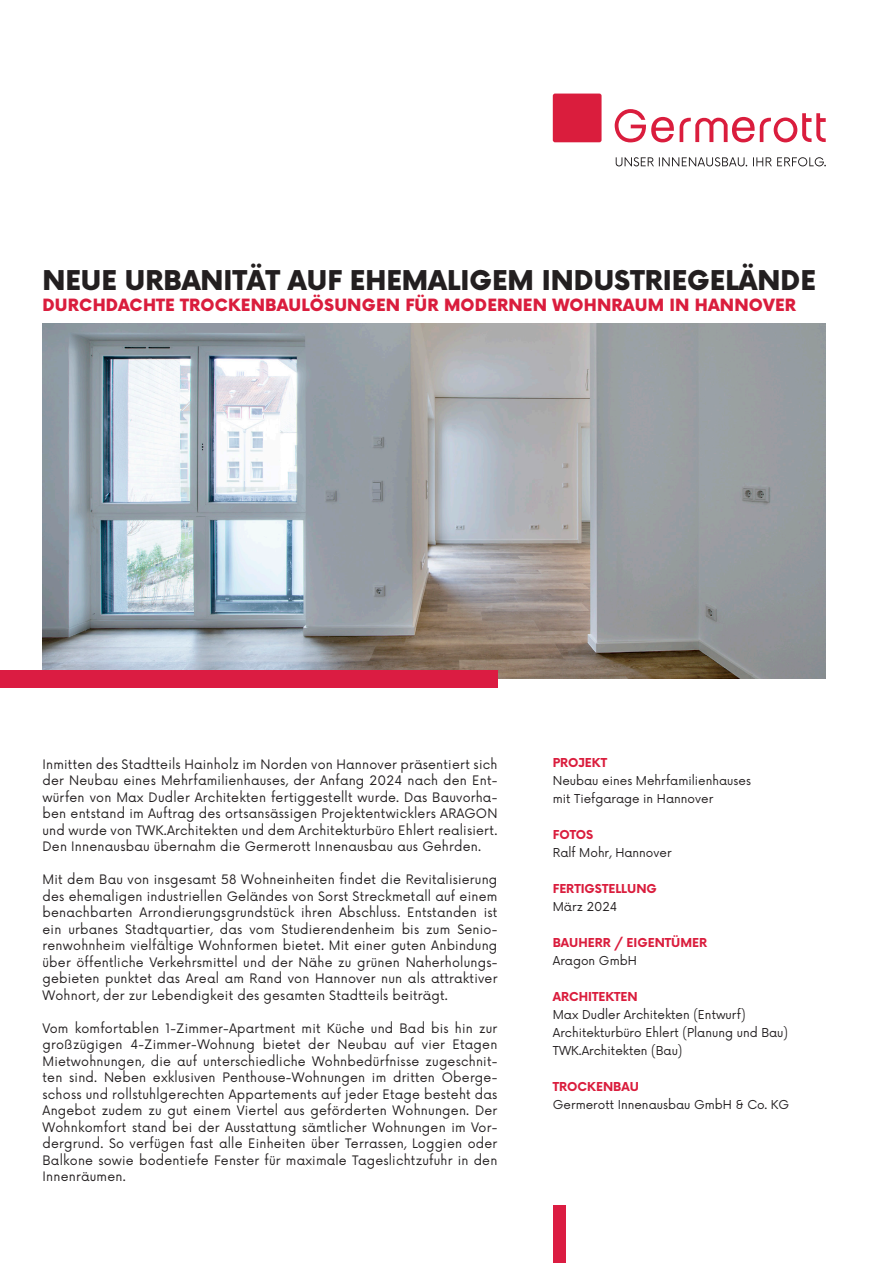
<style>
.page{position:relative;width:893px;height:1263px;background:#fff}
.page>*{position:absolute;margin:0;border:0;box-sizing:border-box;transform-origin:0 0}
.t1{font:900 26.55px "Now";color:#231f20}
.t2{font:900 16.5px "Now";letter-spacing:.01em;color:#da1d3d}
.t3{font:12.75px/16.5px "Now";letter-spacing:.015em;color:#231f20;text-align:justify}
.t4{font:12px/18px "Now";color:#231f20}
.t5{font:700 12px "Now";color:#da1d3d}
</style>
<div class="page">
<img style="left:43px;top:323px;width:783px;height:355px">
<div style="left:553px;top:94px;width:49px;height:48px;background:#da1d3d;border-radius:2px"></div>
<svg style="left:616px;top:157px;width:210px;height:9px"></svg>
<svg style="left:615px;top:109px;width:59px;height:33px"></svg>
<svg style="left:680px;top:113px;width:146px;height:30px"></svg>
<div style="left:0;top:670px;width:497px;height:17px;background:#db1c42"></div>
<div style="left:553px;top:1205px;width:13px;height:58px;background:#db1c42"></div>
<h1 class="t1" style="left:43px;top:261px;width:775px">NEUE URBANITÄT AUF EHEMALIGEM INDUSTRIEGELÄNDE</h1>
<p class="t2" style="left:43px;top:294px;width:755px">DURCHDACHTE TROCKENBAULÖSUNGEN FÜR MODERNEN WOHNRAUM IN HANNOVER</p>
<p class="t3" style="left:43px;top:755px;width:456px">Inmitten des Stadtteils Hainholz im Norden von Hannover präsentiert sich der Neubau eines Mehrfamilienhauses, der Anfang 2024 nach den Ent&shy;würfen von Max Dudler Architekten fertiggestellt wurde. Das Bauvorha&shy;ben entstand im Auftrag des ortsansässigen Projektentwicklers ARAGON und wurde von TWK.Architekten und dem Architekturbüro Ehlert realisiert.<br>Den Innenausbau übernahm die Germerott Innenausbau aus Gehrden.</p>
<p class="t3" style="left:43px;top:870px;width:456px">Mit dem Bau von insgesamt 58 Wohneinheiten findet die Revitalisierung des ehemaligen industriellen Geländes von Sorst Streckmetall auf einem benachbarten Arrondierungsgrundstück ihren Abschluss. Entstanden ist ein urbanes Stadtquartier, das vom Studierendenheim bis zum Senio&shy;renwohnheim vielfältige Wohnformen bietet. Mit einer guten Anbindung über öffentliche Verkehrsmittel und der Nähe zu grünen Naherholungs&shy;gebieten punktet das Areal am Rand von Hannover nun als attraktiver Wohnort, der zur Lebendigkeit des gesamten Stadtteils beiträgt.</p>
<p class="t3" style="left:43px;top:1019px;width:456px">Vom komfortablen 1-Zimmer-Apartment mit Küche und Bad bis hin zur großzügigen 4-Zimmer-Wohnung bietet der Neubau auf vier Etagen Mietwohnungen, die auf unterschiedliche Wohnbedürfnisse zugeschnit&shy;ten sind. Neben exklusiven Penthouse-Wohnungen im dritten Oberge&shy;schoss und rollstuhlgerechten Appartements auf jeder Etage besteht das Angebot zudem zu gut einem Viertel aus geförderten Wohnungen. Der Wohnkomfort stand bei der Ausstattung sämtlicher Wohnungen im Vor&shy;dergrund. So verfügen fast alle Einheiten über Terrassen, Loggien oder Balkone sowie bodentiefe Fenster für maximale Tageslichtzufuhr in den Innenräumen.</p>
<p class="t5" style="left:553px;top:754px;width:56px">PROJEKT</p>
<p class="t4" style="left:553px;top:771px;width:200px">Neubau eines Mehrfamilienhauses mit Tiefgarage in Hannover</p>
<p class="t5" style="left:553px;top:826px;width:42px">FOTOS</p>
<p class="t4" style="left:553px;top:843px;width:120px">Ralf Mohr, Hannover</p>
<p class="t5" style="left:553px;top:880px;width:106px">FERTIGSTELLUNG</p>
<p class="t4" style="left:553px;top:897px;width:66px">März 2024</p>
<p class="t5" style="left:553px;top:934px;width:156px">BAUHERR / EIGENTÜMER</p>
<p class="t4" style="left:553px;top:951px;width:86px">Aragon GmbH</p>
<p class="t5" style="left:553px;top:988px;width:86px">ARCHITEKTEN</p>
<p class="t4" style="left:553px;top:1005px;width:237px">Max Dudler Architekten (Entwurf)<br>Architekturbüro Ehlert (Planung und Bau)<br>TWK.Architekten (Bau)</p>
<p class="t5" style="left:553px;top:1078px;width:88px">TROCKENBAU</p>
<p class="t4" style="left:553px;top:1095px;width:238px">Germerott Innenausbau GmbH &amp; Co. KG</p>
</div>
